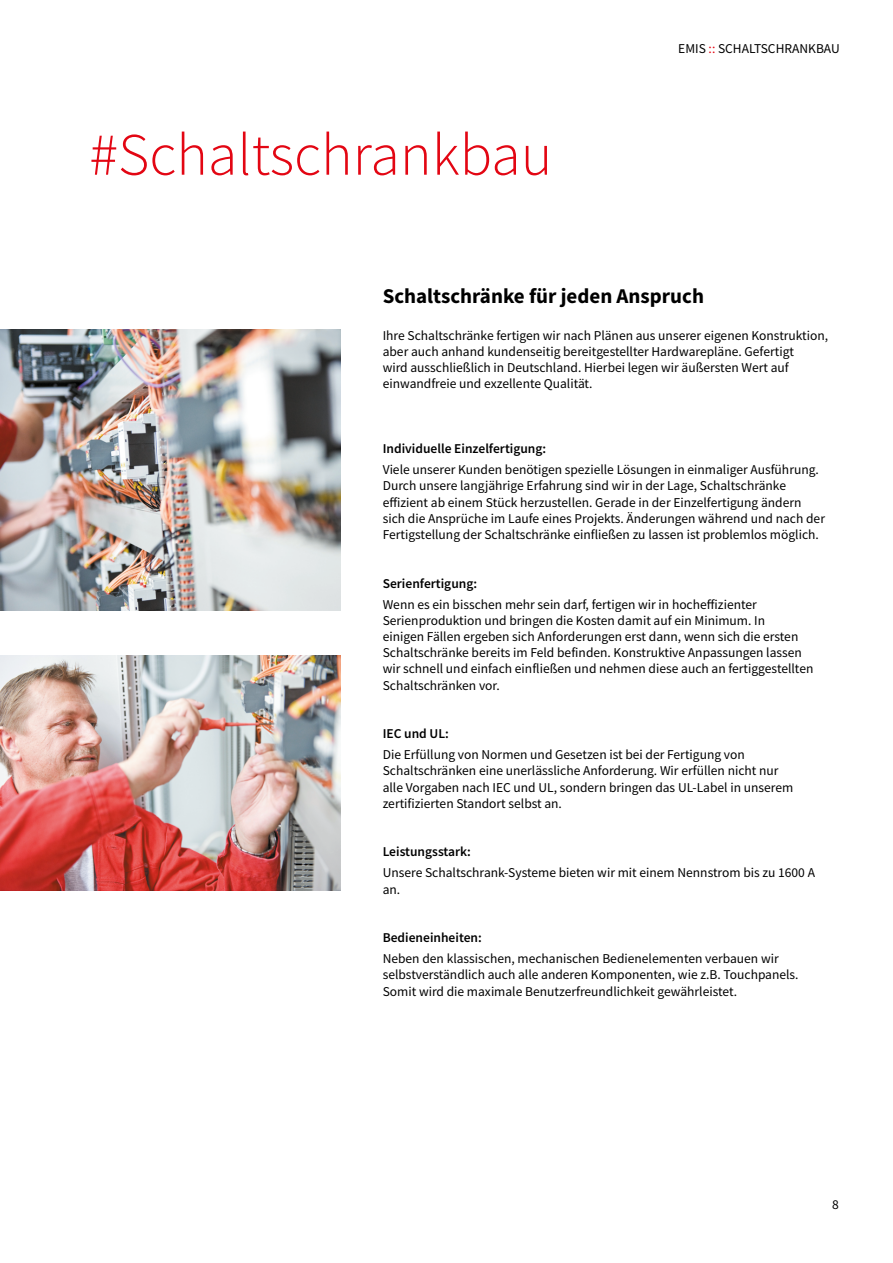
<style>
.page{position:relative;width:893px;height:1263px;background:#fff}
.page>*{position:absolute;margin:0;border:0;box-sizing:border-box;transform-origin:0 0}
.t1{font:300 60px "Source Sans Pro";color:#e30613}
.t2{font:700 21px "Source Sans Pro";color:#000}
.t3{font:13.5px/16.2px "Source Sans Pro";color:#000}
.t4{font:600 13.5px "Source Sans Pro";color:#000}
.s1{color:#e30613}
</style>
<div class="page">
<img style="left:0;top:330px;width:340px;height:280px">
<img style="left:0;top:655px;width:340px;height:236px">
<h1 class="t1" style="left:89px;top:118px;width:465px">#Schaltschrankbau</h1>
<p class="t3" style="left:678px;top:40px;width:163px">EMIS <span class="s1">::</span> SCHALTSCHRANKBAU</p>
<h2 class="t2" style="left:383px;top:282px;width:323px">Schaltschränke für jeden Anspruch</h2>
<p class="t3" style="left:383px;top:327px;width:447px">Ihre Schaltschränke fertigen wir nach Plänen aus unserer eigenen Konstruktion, aber auch anhand kundenseitig bereitgestellter Hardwarepläne. Gefertigt<br>wird ausschließlich in Deutschland. Hierbei legen wir äußersten Wert auf einwandfreie und exzellente Qualität.</p>
<p class="t4" style="left:383px;top:440px;width:165px">Individuelle Einzelfertigung:</p>
<p class="t3" style="left:383px;top:461px;width:444px">Viele unserer Kunden benötigen spezielle Lösungen in einmaliger Ausführung.<br>Durch unsere langjährige Erfahrung sind wir in der Lage, Schaltschränke effizient ab einem Stück herzustellen. Gerade in der Einzelfertigung ändern sich die Ansprüche im Laufe eines Projekts. Änderungen während und nach der Fertigstellung der Schaltschränke einfließen zu lassen ist problemlos möglich.</p>
<p class="t4" style="left:383px;top:574px;width:96px">Serienfertigung:</p>
<p class="t3" style="left:383px;top:596px;width:432px">Wenn es ein bisschen mehr sein darf, fertigen wir in hocheffizienter Serienproduktion und bringen die Kosten damit auf ein Minimum. In<br>einigen Fällen ergeben sich Anforderungen erst dann, wenn sich die ersten Schaltschränke bereits im Feld befinden. Konstruktive Anpassungen lassen wir schnell und einfach einfließen und nehmen diese auch an fertiggestellten Schaltschränken vor.</p>
<p class="t4" style="left:383px;top:725px;width:68px">IEC und UL:</p>
<p class="t3" style="left:383px;top:746px;width:412px">Die Erfüllung von Normen und Gesetzen ist bei der Fertigung von Schaltschränken eine unerlässliche Anforderung. Wir erfüllen nicht nur alle Vorgaben nach IEC und UL, sondern bringen das UL-Label in unserem zertifizierten Standort selbst an.</p>
<p class="t4" style="left:383px;top:843px;width:90px">Leistungsstark:</p>
<p class="t3" style="left:383px;top:865px;width:434px">Unsere Schaltschrank-Systeme bieten wir mit einem Nennstrom bis zu 1600 A an.</p>
<p class="t4" style="left:383px;top:929px;width:101px">Bedieneinheiten:</p>
<p class="t3" style="left:383px;top:950px;width:417px">Neben den klassischen, mechanischen Bedienelementen verbauen wir selbstverständlich auch alle anderen Komponenten, wie z.B. Touchpanels.<br>Somit wird die maximale Benutzerfreundlichkeit gewährleistet.</p>
<p class="t3" style="left:832px;top:1196px;width:8px">8</p>
</div>
